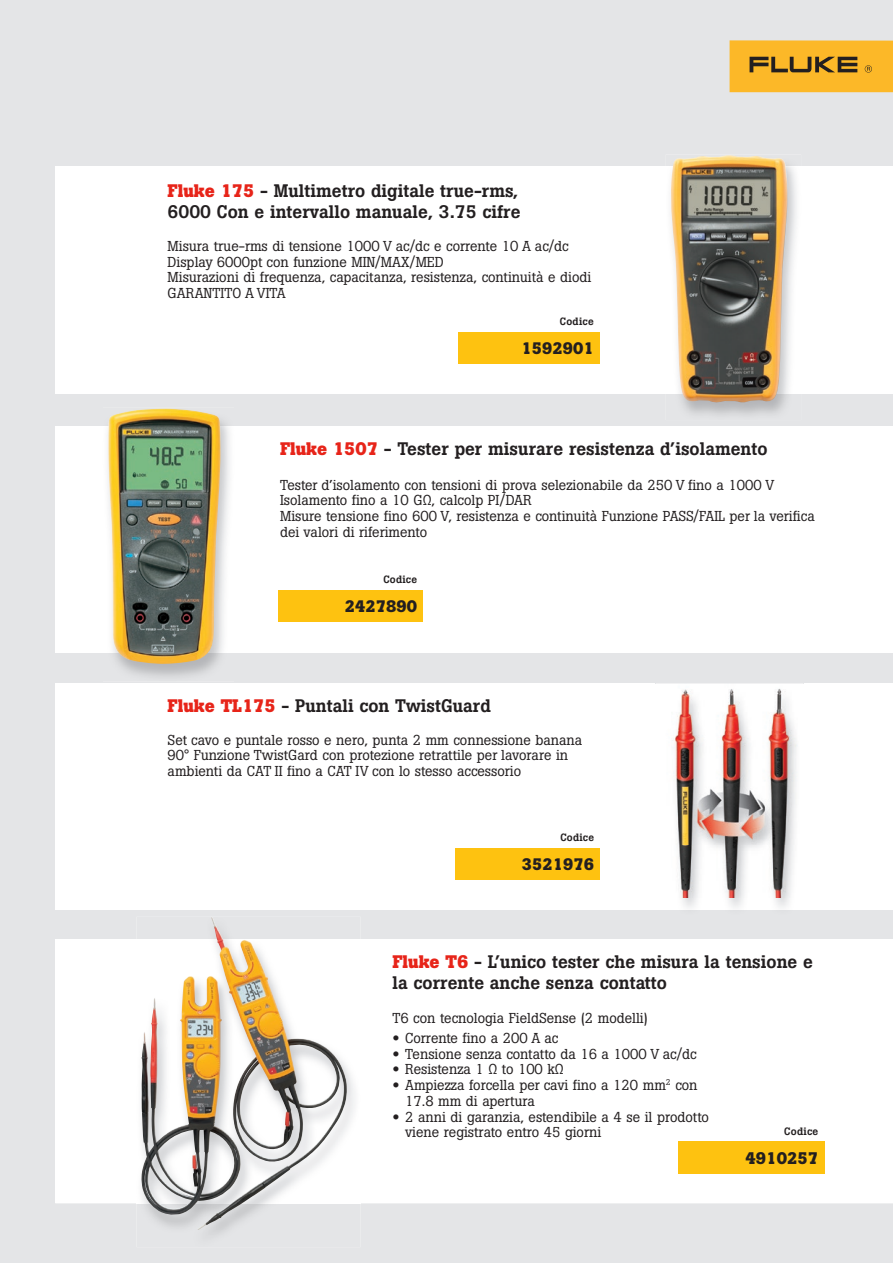
<style>
.page{position:relative;width:893px;height:1263px;background:#e4e5e7}
.page>*{position:absolute;margin:0;border:0;box-sizing:border-box;transform-origin:0 0}
.t1{font:500 18px/21px "Boton Pro";color:#231f20}
.t2{font:700 16.65px "Boton Pro";color:#231f20}
.t3{font:700 16.5px "Boton Pro";color:#231f20}
.t4{font:14.25px/15.8px "Boton Pro";color:#231f20}
.t5{font:500 10.65px "Boton Pro";letter-spacing:.025em;color:#231f20}
.t6{font:500 10.5px "Boton Pro";letter-spacing:.025em;color:#231f20}
.s1{font-weight:700;color:#e72419}
.s2{font-family:"Helvetica Neue LT Pro";font-weight:100;font-stretch:expanded}
</style>
<div class="page">
<div style="left:55px;top:168px;width:838px;height:226px;background:#fff"></div>
<div style="left:55px;top:426px;width:838px;height:226px;background:#fff"></div>
<div style="left:55px;top:683px;width:838px;height:226px;background:#fff"></div>
<div style="left:55px;top:939px;width:838px;height:264px;background:#fff"></div>
<div style="left:730px;top:40px;width:163px;height:52px;background:#fcb828"></div>
<svg style="left:749px;top:57px;width:108px;height:15px"></svg>
<svg style="left:865px;top:65px;width:7px;height:8px"></svg>
<img style="left:103px;top:408px;width:131px;height:274px">
<img style="left:103px;top:426px;width:131px;height:226px">
<img style="left:108px;top:409px;width:113px;height:255px">
<img style="left:666px;top:154px;width:135px;height:266px">
<img style="left:666px;top:167px;width:135px;height:227px">
<img style="left:671px;top:155px;width:117px;height:249px">
<img style="left:671px;top:737px;width:130px;height:178px">
<img style="left:656px;top:672px;width:147px;height:65px">
<img style="left:137px;top:917px;width:224px;height:330px">
<img style="left:137px;top:939px;width:224px;height:264px">
<img style="left:197px;top:918px;width:151px;height:312px">
<div style="left:459px;top:332px;width:141px;height:31px;background:#fec210"></div>
<div style="left:279px;top:590px;width:144px;height:32px;background:#fec210"></div>
<div style="left:456px;top:848px;width:144px;height:32px;background:#fec210"></div>
<div style="left:678px;top:1142px;width:146px;height:32px;background:#fec210"></div>
<p class="t1" style="left:168px;top:180px;width:354px"><span class="s1">Fluke 175</span> - Multimetro digitale true-rms,<br>6000 Con e intervallo manuale, 3.75 cifre</p>
<p class="t4" style="left:168px;top:238px;width:425px">Misura true-rms di tensione 1000 V ac/dc e corrente 10 A ac/dc Display 6000pt con funzione MIN/MAX/MED<br>Misurazioni di frequenza, capacitanza, resistenza, continuità e diodi GARANTITO A VITA</p>
<p class="t6" style="left:560px;top:314px;width:35px">Codice</p>
<p class="t3" style="left:521px;top:337px;width:74px">1592901</p>
<p class="t1" style="left:280px;top:438px;width:489px"><span class="s1">Fluke 1507</span> - Tester per misurare resistenza d’isolamento</p>
<p class="t4" style="left:280px;top:477px;width:536px">Tester d’isolamento con tensioni di prova selezionabile da 250 V fino a 1000 V Isolamento fino a 10 GΩ, calcolp PI/DAR<br>Misure tensione fino 600 V, resistenza e continuità Funzione PASS/FAIL per la verifica dei valori di riferimento</p>
<p class="t6" style="left:383px;top:573px;width:35px">Codice</p>
<p class="t3" style="left:345px;top:596px;width:74px">2427890</p>
<p class="t1" style="left:168px;top:695px;width:325px"><span class="s1">Fluke TL175</span> - Puntali con TwistGuard</p>
<p class="t4" style="left:168px;top:732px;width:416px">Set cavo e puntale rosso e nero, punta 2 mm connessione banana<br>90° Funzione TwistGard con protezione retrattile per lavorare in ambienti da CAT II fino a CAT IV con lo stesso accessorio</p>
<p class="t6" style="left:560px;top:831px;width:35px">Codice</p>
<p class="t3" style="left:522px;top:853px;width:74px">3521976</p>
<p class="t1" style="left:392px;top:952px;width:422px"><span class="s1">Fluke T6</span> - L’unico tester che misura la tensione e la corrente anche senza contatto</p>
<p class="t4" style="left:392px;top:1010px;width:257px">T6 con tecnologia FieldSense (2 modelli)</p>
<p class="t4" style="left:392px;top:1030px;width:167px"><span class="s2">•</span> Corrente fino a 200 A ac</p>
<p class="t4" style="left:392px;top:1046px;width:306px"><span class="s2">•</span> Tensione senza contatto da 16 a 1000 V ac/dc</p>
<p class="t4" style="left:392px;top:1061px;width:173px"><span class="s2">•</span> Resistenza 1 Ω to 100 kΩ</p>
<p class="t4" style="left:405px;top:1077px;width:294px;text-indent:-13px"><span class="s2">•</span> Ampiezza forcella per cavi fino a 120 mm<sup>2</sup> con<br>17.8 mm di apertura</p>
<p class="t4" style="left:405px;top:1109px;width:305px;text-indent:-13px"><span class="s2">•</span> 2 anni di garanzia, estendibile a 4 se il prodotto viene registrato entro 45 giorni</p>
<p class="t5" style="left:784px;top:1124px;width:36px">Codice</p>
<p class="t2" style="left:745px;top:1147px;width:74px">4910257</p>
</div>
